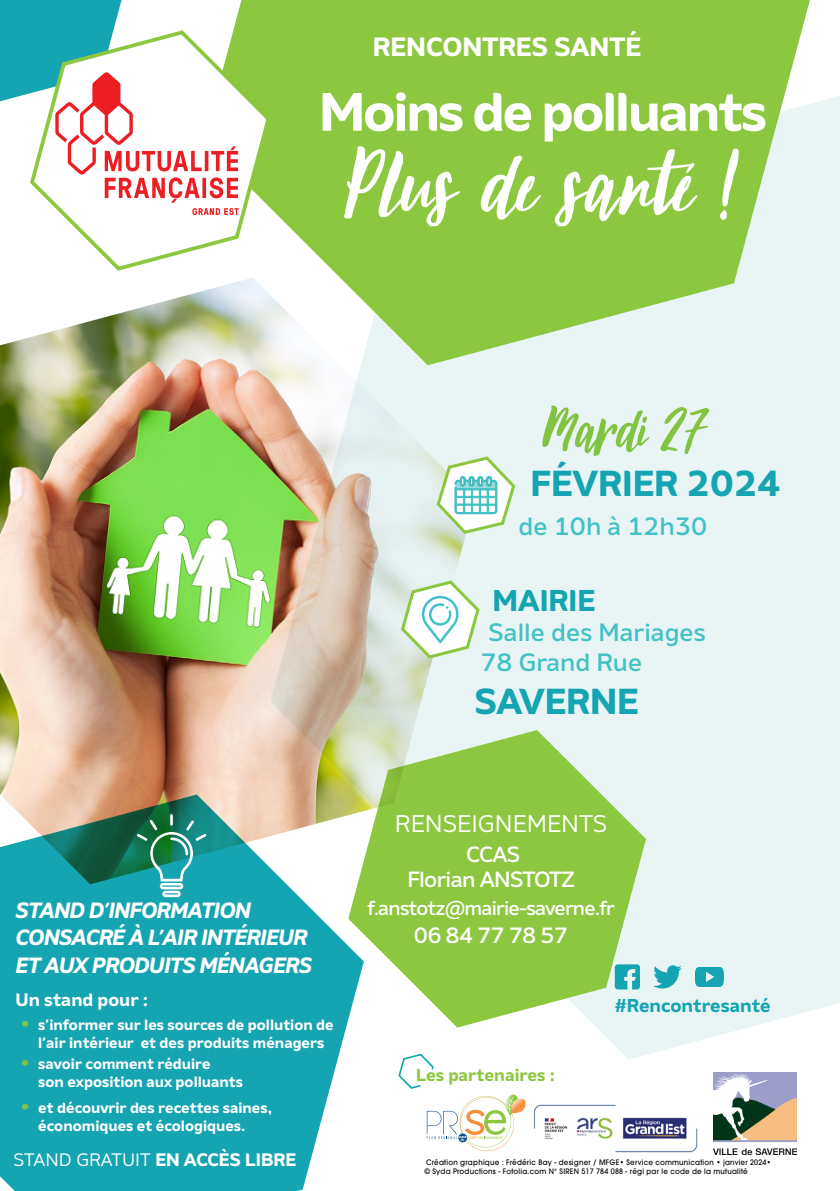
<style>
.page{position:relative;width:840px;height:1191px;background:#fff}
.page>*{position:absolute;margin:0;border:0;box-sizing:border-box;transform-origin:0 0}
.t1{font:110px "October Storm";letter-spacing:.025em;color:#fff}
.t2{font:72px "October Storm";color:#82c341}
.t3{font:700 54px "Amino";letter-spacing:-.04em;color:#fff}
.t4{font:700 36px "Amino";color:#15a4b1}
.t5{font:700 30px "Amino";color:#15a4b1}
.t6{font:700 26.4px "Amino";color:#fff}
.t7{font:500 25px/30px "Amino";color:#42c1c7}
.t8{font:24px "Amino";color:#fff}
.t9{font:italic 700 22px/26.4px "Amino";letter-spacing:-.02em;color:#fff}
.t10{font:500 22px/25px "Amino";letter-spacing:-.03em;color:#fff;text-align:center}
.t11{font:500 20px "Amino";letter-spacing:-.04em;color:#fff}
.t12{font:700 18.6px "Amino";color:#15a4b1}
.t13{font:18px "Amino";color:#fff}
.t14{font:700 18px "Amino";color:#fff}
.t15{font:700 17.2px "Amino";color:#8cc740}
.t16{font:700 15px/18px "Amino";color:#fff}
.t17{font:500 7.6px/9px "Avant Garde";letter-spacing:.03em;color:#000;scale:.95 1}
.s1{font-size:20px;color:#82c341}
.s2{font-weight:700}
</style>
<div class="page">
<div style="left:457px;top:96px;width:382px;height:963px;background:#e9f5f5"></div>
<div style="left:0;top:884px;width:348px;height:307px;background:#15a4b1"></div>
<svg style="left:348px;top:730px;width:297px;height:297px;fill:#8cc740"></svg>
<img style="left:0;top:291px;width:475px;height:593px">
<svg style="left:434px;top:455px;width:82px;height:80px"></svg>
<svg style="left:398px;top:579px;width:83px;height:81px"></svg>
<svg style="left:137px;top:814px;width:69px;height:83px"></svg>
<svg style="left:652px;top:965px;width:29px;height:23px"></svg>
<svg style="left:694px;top:967px;width:29px;height:19px"></svg>
<svg style="left:614px;top:964px;width:25px;height:25px"></svg>
<svg style="left:203px;top:0;width:606px;height:365px;fill:#8cc740"></svg>
<svg style="left:62px;top:28px;width:210px;height:245px"></svg>
<svg style="left:0;top:0;width:239px;height:215px"></svg>
<img style="left:525px;top:1101px;width:173px;height:52px">
<svg style="left:398px;top:1052px;width:127px;height:99px"></svg>
<img style="left:713px;top:1072px;width:82px;height:82px">
<h3 class="t6" style="left:372px;top:30px;width:269px">Rencontres santé</h3>
<h3 class="t3" style="left:319px;top:78px;width:449px">Moins de polluants</h3>
<h1 class="t1" style="left:344px;top:131px;width:398px">Plus de santé !</h1>
<h2 class="t2" style="left:542px;top:394px;width:164px">Mardi 27</h2>
<h3 class="t4" style="left:530px;top:461px;width:252px">février 2024</h3>
<h3 class="t7" style="left:518px;top:510px;width:190px">de 10h à 12h30</h3>
<h3 class="t5" style="left:492px;top:582px;width:104px">Mairie</h3>
<h3 class="t7" style="left:480px;top:617px;width:227px;text-indent:8px">Salle des Mariages<br>78 Grand Rue</h3>
<h3 class="t4" style="left:474px;top:679px;width:47px">SAVER</h3>
<h3 class="t4" style="left:589px;top:679px;width:47px">NE</h3>
<h3 class="t9" style="left:16px;top:896px;width:236px">STAND D’INFORMATION<br>CONSA</h3>
<h3 class="t9" style="left:16px;top:922px;width:297px;line-height:28.8px;text-align:right">CRÉ À L’AIR INTÉRIEUR<br>ET AUX PRODUITS MÉNA GERS</h3>
<p class="t14" style="left:16px;top:988px;width:134px">Un stand pour :</p>
<p class="t16" style="left:21px;top:1015px;width:314px;text-align:center"><span class="s1">•</span> s’informer sur les sources de pollution de l’air intérieur et des produits ménagers</p>
<p class="t16" style="left:38px;top:1054px;width:206px;text-indent:-17px"><span class="s1">•</span> savoir comment réduire<br>son exposition aux polluants</p>
<p class="t16" style="left:38px;top:1098px;width:235px;text-indent:-17px"><span class="s1">•</span> et découvrir des recettes saines, économiques et écologiques.</p>
<p class="t13" style="left:14px;top:1149px;width:284px">STAND GRATUIT <span class="s2">EN ACCès libre</span></p>
<h3 class="t8" style="left:394px;top:809px;width:182px">RENSEIGN EMENTS</h3>
<h3 class="t10" style="left:407px;top:841px;width:169px">CCAS<br>Florian ANSTOTZ</h3>
<h3 class="t11" style="left:367px;top:896px;width:249px">f.anstotz@mairie-saverne.fr</h3>
<h3 class="t10" style="left:413px;top:922px;width:155px">06 84 77 78 57</h3>
<p class="t15" style="left:416px;top:1064px;width:140px">Les partenaires :</p>
<p class="t12" style="left:614px;top:994px;width:157px">#Rencontresanté</p>
<p class="t17" style="left:424px;top:1157px;width:366px">Création graphique : Frédéric Bay - designer / MFGE• Service communication • janvier 2024• © Syda Productions - Fotolia.com N° SIREN 517 784 088 - régi par le code de la mutualité</p>
</div>
